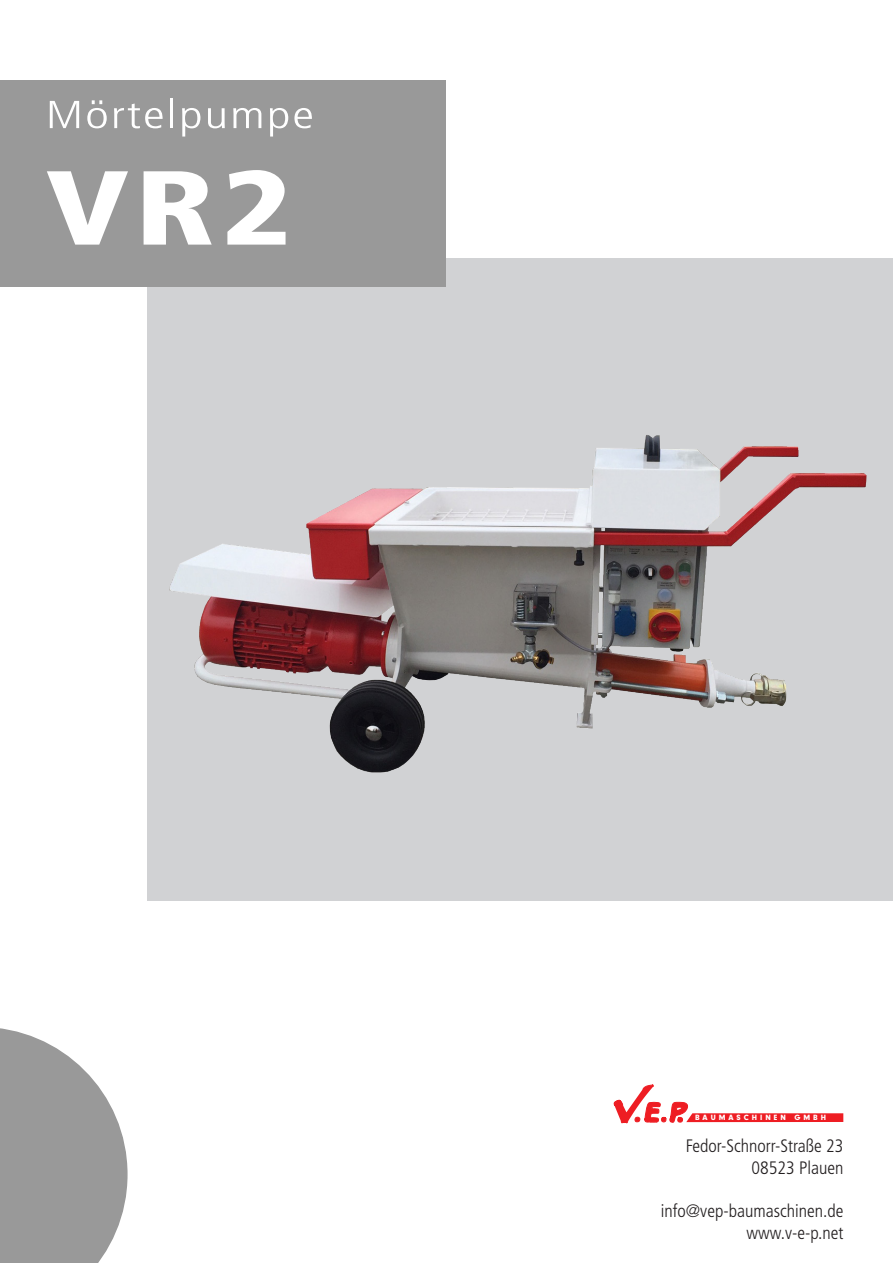
<style>
.page{position:relative;width:893px;height:1263px;background:#fff}
.page>*{position:absolute;margin:0;border:0;box-sizing:border-box;transform-origin:0 0}
.t1{font:900 condensed 105px "Frutiger LT Std";color:#fff;scale:1.3 1}
.t2{font:300 condensed 39px "Frutiger LT Std";letter-spacing:.04em;color:#fff;scale:1.3 1}
.t3{font:300 condensed 18px "Frutiger LT Std";color:#231f20}
.t4{font:900 7.95px "Neuzeit Gro";letter-spacing:.375em;color:#fff}
</style>
<div class="page">
<div style="left:147px;top:258px;width:746px;height:643px;background:#d1d2d4"></div>
<svg style="left:0;top:1028px;width:128px;height:235px"></svg>
<div style="left:0;top:80px;width:446px;height:207px;background:#999"></div>
<svg style="left:614px;top:1084px;width:229px;height:39px"></svg>
<img style="left:169px;top:435px;width:698px;height:338px">
<p class="t2" style="left:46px;top:93px;width:208px">Mörtelpumpe</p>
<p class="t1" style="left:46px;top:145px;width:191px">VR2</p>
<p class="t4" style="left:695px;top:1113px;width:132px">BAUMASCHINEN GMBH</p>
<p class="t3" style="left:686px;top:1136px;width:159px">Fedor-Schnorr-Straße 23</p>
<p class="t3" style="left:751px;top:1157px;width:93px">08523 Plauen</p>
<p class="t3" style="left:661px;top:1200px;width:184px">info@vep-baumaschinen.de</p>
<p class="t3" style="left:746px;top:1222px;width:98px">www.v-e-p.net</p>
</div>
